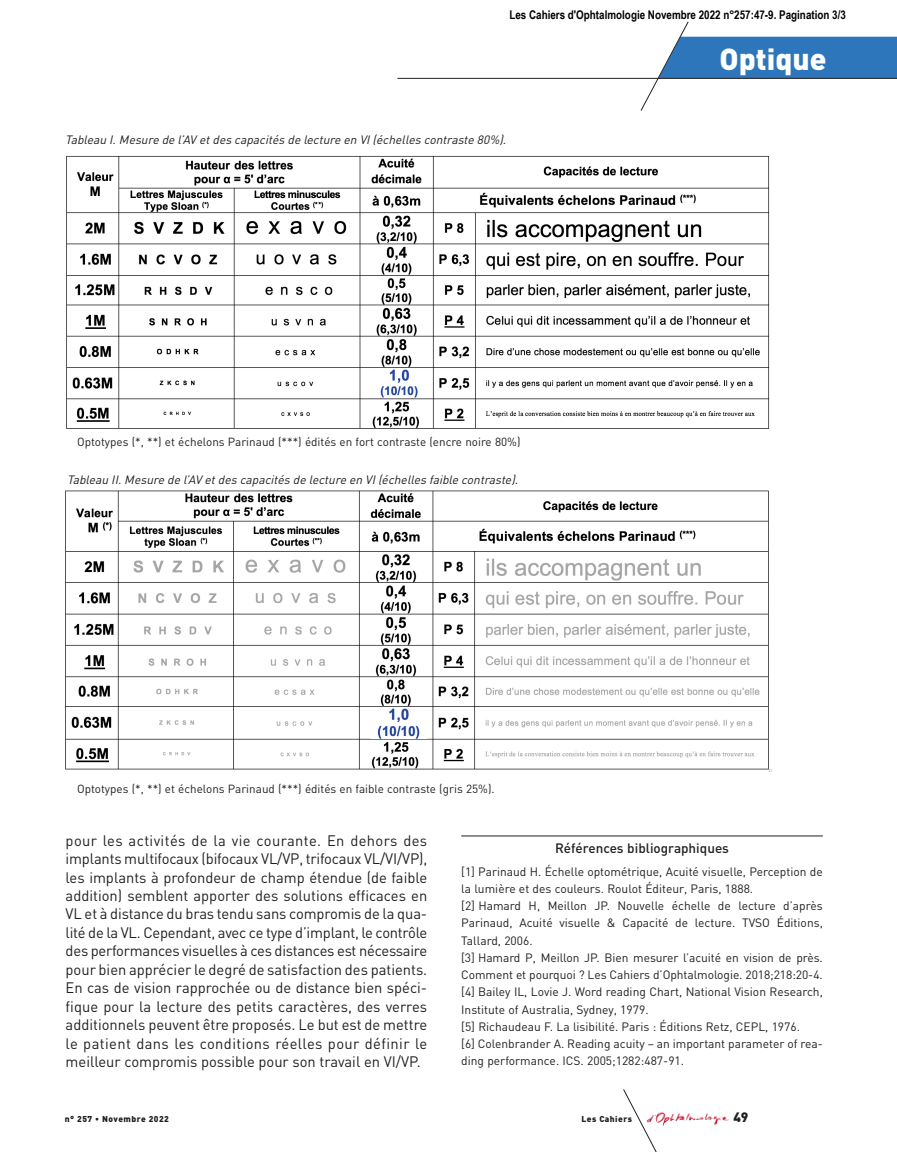
<style>
.page{position:relative;width:897px;height:1152px;background:#fff}
.page>*{position:absolute;margin:0;border:0;box-sizing:border-box;transform-origin:0 0}
.t1{font:900 30px "DIN";color:#fff}
.t2{font:15px/18.5px "DIN";color:#231f20;text-align:justify}
.t3{font:500 13.5px "DIN";color:#231f20}
.t4{font:900 13.5px "DIN";color:#231f20}
.t5{font:12px/17.2px "DIN";color:#231f20}
.t6{font:italic 12px "DIN";color:#231f20}
.t7{font:700 12px "Arial Narrow";color:#000}
.t8{font:11.7px "DIN";color:#231f20}
.t9{font:900 8.4px "DIN";letter-spacing:.055em;color:#231f20}
</style>
<div class="page">
<hr style="left:461px;top:835px;width:361px;height:1px;background:#231f20">
<hr style="left:397px;top:78px;width:500px;height:1px;background:#231f20">
<svg style="left:640px;top:21px;width:257px;height:90px"></svg>
<img style="left:669px;top:1113px;width:61px;height:12px">
<svg style="left:623px;top:1089px;width:46px;height:63px"></svg>
<img style="left:66px;top:155px;width:704px;height:274px">
<img style="left:65px;top:490px;width:707px;height:282px">
<img style="left:374px;top:369px;width:48px;height:29px">
<img style="left:371px;top:708px;width:55px;height:30px">
<p class="t7" style="left:509px;top:5px;width:338px">Les Cahiers d'Ophtalmologie Novembre 2022 n°257:47-9. Pagination 3/3</p>
<p class="t6" style="left:65px;top:135px;width:445px">Tableau I.Mesure de l’AV etdes capacités de lecture en VI(échelles contraste 80%).</p>
<p class="t8" style="left:77px;top:438px;width:445px">Optotypes (*, **) et échelons Parinaud (***) édités en fort contraste (encre noire 80%)</p>
<p class="t6" style="left:67px;top:475px;width:455px">Tableau II.Mesure de l’AV etdes capacités de lecture en VI(échelles faible contraste).</p>
<p class="t8" style="left:77px;top:784px;width:419px">Optotypes (*, **) et échelons Parinaud (***) édités en faible contraste (gris 25%).</p>
<h1 class="t1" style="left:719px;top:48px;width:109px">Optique</h1>
<p class="t2" style="left:66px;top:832px;width:363px">pour les activités de la vie courante. En dehors des implants multifocaux (bifocaux VL/VP, trifocaux VL/VI/VP), les implants à profondeur de champ étendue (de faible addition) semblent apporter des solutions efficaces en VL et à distance du bras tendu sans compromis de la qua&shy;lité de la VL. Cependant, avec ce type d’implant, le contrôle des performances visuelles à ces distances est nécessaire pour bien apprécier le degré de satisfaction des patients.<br>En cas de vision rapprochée ou de distance bien spéci&shy;fique pour la lecture des petits caractères, des verres additionnels peuvent être proposés. Le but est de mettre le patient dans les conditions réelles pour définir le meilleur compromis possible pour son travail en VI/VP.</p>
<p class="t3" style="left:555px;top:843px;width:175px">Références bibliographiques</p>
<p class="t5" style="left:461px;top:864px;width:363px">[1] Parinaud H. Échelle optométrique, Acuité visuelle, Perception de la lumière et des couleurs. Roulot Éditeur, Paris, 1888.<br>[2] Hamard H, Meillon JP. Nouvelle échelle de lecture d’après Parinaud, Acuité visuelle &amp; Capacité de lecture. TVSO Éditions, Tallard, 2006.<br>[3] Hamard P, Meillon JP. Bien mesurer l’acuité en vision de près.<br>Comment et pourquoi ? Les Cahiers d’Ophtalmologie. 2018;218:20-4. [4] Bailey IL, Lovie J. Word reading Chart, National Vision Research, Institute of Australia, Sydney, 1979.<br>[5] Richaudeau F. La lisibilité. Paris : Éditions Retz, CEPL, 1976.<br>[6] Colenbrander A. Reading acuity – an important parameter of rea&shy;ding performance. ICS. 2005;1282:487-91.</p>
<p class="t9" style="left:65px;top:1115px;width:106px">n° 257 • Novembre 2022</p>
<p class="t9" style="left:581px;top:1115px;width:52px">Les Cahiers</p>
<p class="t4" style="left:733px;top:1112px;width:17px">49</p>
</div>
